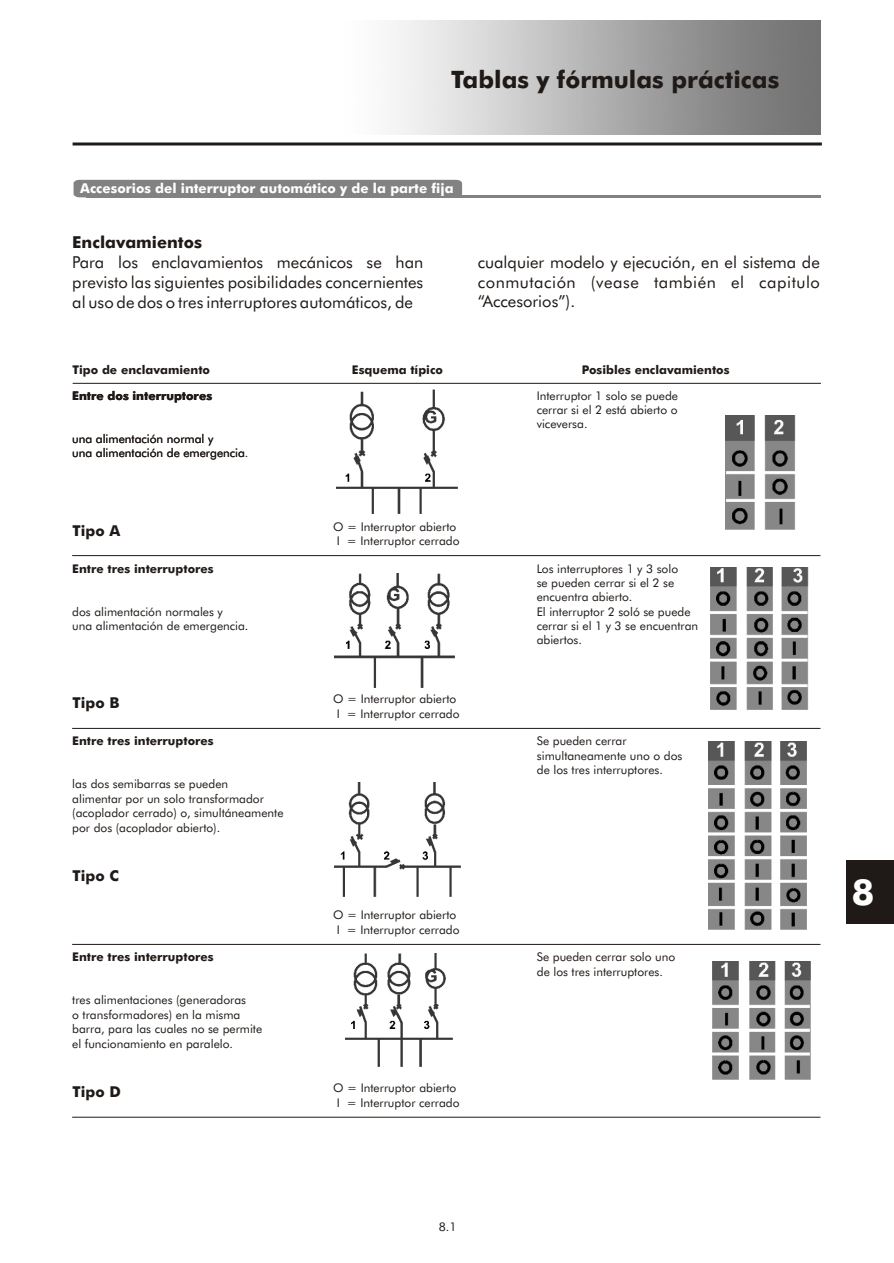
<style>
.page{position:relative;width:894px;height:1263px;background:#fff}
.page>*{position:absolute;margin:0;border:0;box-sizing:border-box;transform-origin:0 0}
.t1{font:700 36px "Futura A Bk BT";color:#fff}
.t2{font:700 24px "Futura A Bk BT";color:#1f1a17}
.t3{font:16.5px/19.8px "Futura A Bk BT";color:#1f1a17;text-align:justify}
.t4{font:700 16.5px "Futura A Bk BT";color:#1f1a17}
.t5{font:700 15px "Futura A Bk BT";color:#1f1a17}
.t6{font:700 13.5px "Futura A Bk BT";color:#fff}
.t7{font:12px/14.4px "Futura A Bk BT";color:#1f1a17}
.t8{font:700 12px "Futura A Bk BT";color:#1f1a17}
</style>
<div class="page">
<img style="left:337px;top:382px;width:120px;height:132px">
<div style="left:74px;top:180px;width:388px;height:17px;background:#828282"></div>
<hr style="left:73px;top:143px;width:749px;height:3px;background:#1f1a17">
<hr style="left:86px;top:195px;width:735px;height:2px;background:#828282">
<hr style="left:73px;top:383px;width:748px;height:1px;background:#1f1a17">
<hr style="left:72px;top:555px;width:748px;height:1px;background:#1f1a17">
<hr style="left:72px;top:728px;width:748px;height:1px;background:#1f1a17">
<hr style="left:72px;top:944px;width:748px;height:1px;background:#1f1a17">
<hr style="left:72px;top:1117px;width:748px;height:1px;background:#1f1a17">
<div style="left:847px;top:860px;width:47px;height:64px;background:#1f1a17"></div>
<img style="left:725px;top:416px;width:71px;height:113px">
<img style="left:711px;top:568px;width:98px;height:141px">
<img style="left:334px;top:574px;width:121px;height:114px">
<img style="left:709px;top:741px;width:98px;height:189px">
<img style="left:335px;top:783px;width:125px;height:114px">
<img style="left:713px;top:961px;width:98px;height:118px">
<img style="left:346px;top:953px;width:107px;height:114px">
<h2 class="t2" style="left:451px;top:70px;width:330px">Tablas y fórmulas prácticas</h2>
<p class="t6" style="left:80px;top:182px;width:375px">Accesorios del interruptor automático y de la parte fija</p>
<h3 class="t4" style="left:72px;top:236px;width:131px">Enclavamientos</h3>
<h3 class="t3" style="left:72px;top:254px;width:353px">Para los enclavamientos mecánicos se han previsto las siguientes posibilidades concernientes al uso de dos o tres interruptores automáticos, de</h3>
<h3 class="t3" style="left:478px;top:254px;width:344px">cualquier modelo y ejecución, en el sistema de conmutación (vease también el capitulo “Accesorios”).</h3>
<p class="t8" style="left:73px;top:365px;width:139px">Tipo de enclavamiento</p>
<p class="t8" style="left:352px;top:365px;width:93px">Esquema típico</p>
<p class="t8" style="left:582px;top:365px;width:149px">Posibles enclavamientos</p>
<p class="t8" style="left:72px;top:391px;width:141px">Entre dos interruptores</p>
<p class="t7" style="left:72px;top:433px;width:178px">una alimentación normal y<br>una alimentación de emergencia.</p>
<p class="t7" style="left:537px;top:389px;width:143px;text-align:justify">Interruptor 1 solo se puede cerrar si el 2 está abierto o viceversa.</p>
<p class="t5" style="left:73px;top:524px;width:49px">Tipo A</p>
<p class="t7" style="left:333px;top:520px;width:128px">O = Interruptor abierto<br>I = Interruptor cerrado</p>
<p class="t8" style="left:72px;top:563px;width:143px">Entre tres interruptores</p>
<p class="t7" style="left:72px;top:605px;width:178px">dos alimentación normales y<br>una alimentación de emergencia.</p>
<p class="t7" style="left:537px;top:562px;width:163px">Los interruptores 1 y 3 solo<br>se pueden cerrar si el 2 se encuentra abierto.<br>El interruptor 2 soló se puede cerrar si el 1 y 3 se encuentran abiertos.</p>
<p class="t5" style="left:73px;top:697px;width:49px">Tipo B</p>
<p class="t7" style="left:333px;top:693px;width:128px">O = Interruptor abierto<br>I = Interruptor cerrado</p>
<p class="t8" style="left:72px;top:736px;width:143px">Entre tres interruptores</p>
<p class="t7" style="left:72px;top:778px;width:213px">las dos semibarras se pueden<br>alimentar por un solo transformador (acoplador cerrado) o, simultáneamente por dos (acoplador abierto).</p>
<p class="t7" style="left:537px;top:735px;width:147px">Se pueden cerrar simultaneamente uno o dos de los tres interruptores.</p>
<p class="t5" style="left:73px;top:870px;width:48px">Tipo C</p>
<p class="t7" style="left:333px;top:909px;width:128px">O = Interruptor abierto<br>I = Interruptor cerrado</p>
<p class="t8" style="left:72px;top:952px;width:143px">Entre tres interruptores</p>
<p class="t7" style="left:72px;top:994px;width:191px">tres alimentaciones (generadoras<br>o transformadores) en la misma barra, para las cuales no se permite el funcionamiento en paralelo.</p>
<p class="t7" style="left:537px;top:951px;width:140px">Se pueden cerrar solo uno de los tres interruptores.</p>
<p class="t5" style="left:73px;top:1086px;width:50px">Tipo D</p>
<p class="t7" style="left:333px;top:1082px;width:128px">O = Interruptor abierto<br>I = Interruptor cerrado</p>
<h1 class="t1" style="left:852px;top:877px;width:24px">8</h1>
<p class="t7" style="left:439px;top:1221px;width:19px">8.1</p>
</div>
